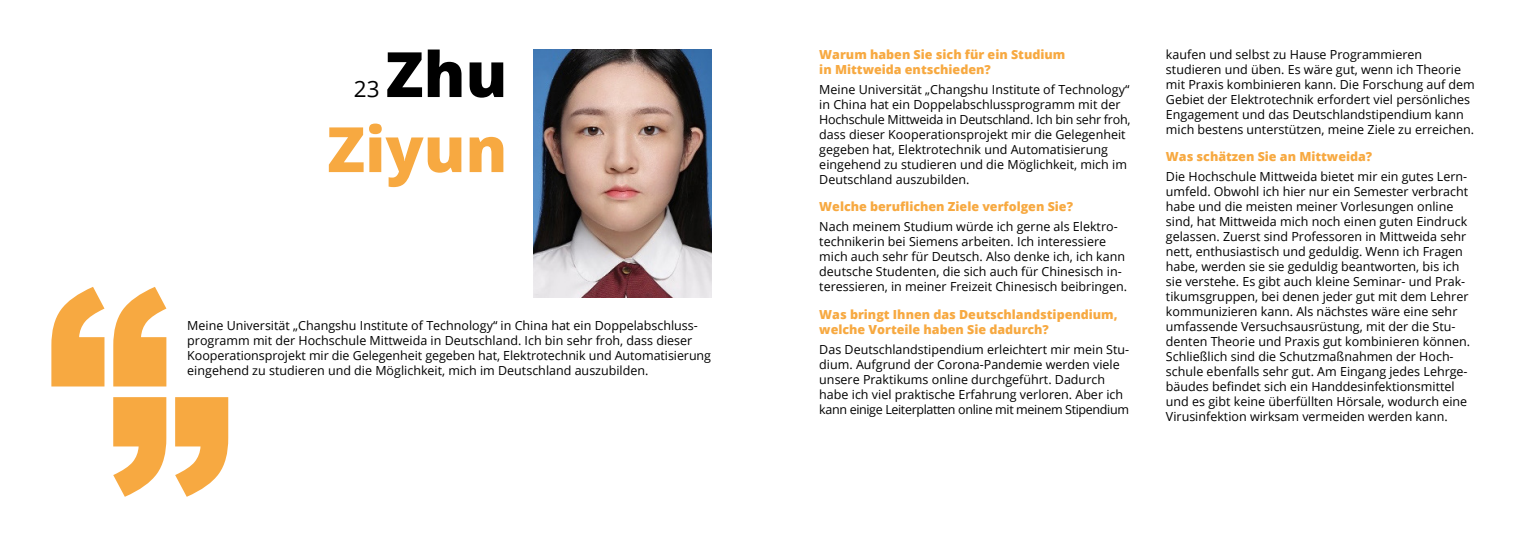
<style>
.page{position:relative;width:1531px;height:546px;background:#fff}
.page>*{position:absolute;margin:0;border:0;box-sizing:border-box;transform-origin:0 0}
.t1{font:800 62.5px "Open Sans";color:#f7a941}
.t2{font:800 62.5px "Open Sans";color:#000}
.t3{font:22.5px "Open Sans";color:#000}
.t4{font:12.5px/15px "Open Sans";color:#000}
.t5{font:800 12.5px "Open Sans";color:#f7a941}
.t6{font:12.5px "Open Sans";letter-spacing:-.02em;color:#000}
.t7{font:12.5px "Open Sans";letter-spacing:-.03em;color:#000}
</style>
<div class="page">
<svg style="left:51px;top:287px;width:115px;height:99px"></svg>
<svg style="left:113px;top:397px;width:115px;height:100px"></svg>
<img style="left:534px;top:49px;width:177px;height:248px">
<p class="t2" style="left:385px;top:27px;width:123px">Zhu</p>
<p class="t1" style="left:327px;top:102px;width:182px">Ziyun</p>
<p class="t3" style="left:354px;top:73px;width:27px">23</p>
<p class="t4" style="left:187px;top:318px;width:525px">Meine Universität „Changshu Institute of Technology“ in China hat ein Doppelabschluss&shy;programm mit der Hochschule Mittweida in Deutschland. Ich bin sehr froh, dass dieser<br>Kooperationsprojekt mir die Gelegenheit gegeben hat, Elektrotechnik und Automatisierung</p>
<p class="t4" style="left:187px;top:363px;width:463px">eingehend zu studieren und die Möglichkeit, mich im Deutschland auszubilden.</p>
<p class="t5" style="left:819px;top:45px;width:248px">Warum haben Sie sich für ein Studium</p>
<p class="t5" style="left:819px;top:60px;width:173px">in Mittweida entschieden?</p>
<p class="t4" style="left:819px;top:81px;width:312px">Meine Universität „Changshu Institute of Technology“ in China hat ein Doppelabschlussprogramm mit der</p>
<p class="t6" style="left:819px;top:111px;width:313px">Hochschule Mittweida in Deutschland. Ich bin sehr froh,</p>
<p class="t4" style="left:819px;top:126px;width:309px">dass dieser Kooperationsprojekt mir die Gelegenheit gegeben hat, Elektrotechnik und Automatisierung eingehend zu studieren und die Möglichkeit, mich im Deutschland auszubilden.</p>
<p class="t5" style="left:819px;top:197px;width:255px">Welche beruflichen Ziele verfolgen Sie?</p>
<p class="t4" style="left:819px;top:219px;width:309px">Nach meinem Studium würde ich gerne als Elektro&shy;technikerin bei Siemens arbeiten. Ich interessiere mich auch sehr für Deutsch. Also denke ich, ich kann deutsche Studenten, die sich auch für Chinesisch in&shy;teressieren, in meiner Freizeit Chinesisch beibringen.</p>
<p class="t5" style="left:819px;top:305px;width:300px">Was bringt Ihnen das Deutschlandstipendium,</p>
<p class="t5" style="left:819px;top:320px;width:231px">welche Vorteile haben Sie dadurch?</p>
<p class="t4" style="left:819px;top:341px;width:311px">Das Deutschlandstipendium erleichtert mir mein Stu&shy;dium. Aufgrund der Corona-Pandemie werden viele unsere Praktikums online durchgeführt. Dadurch habe ich viel praktische Erfahrung verloren. Aber ich</p>
<p class="t7" style="left:819px;top:401px;width:311px">kann einige Leiterplatten online mit meinem Stipendium</p>
<p class="t4" style="left:1166px;top:46px;width:258px">kaufen und selbst zu Hause Programmieren</p>
<p class="t4" style="left:1166px;top:61px;width:310px">studieren und üben. Es wäre gut, wenn ich Theorie mit Praxis kombinieren kann. Die Forschung auf dem<br>Gebiet der Elektrotechnik erfordert viel persönliches</p>
<p class="t4" style="left:1166px;top:106px;width:310px">Engagement und das Deutschlandstipendium kann mich bestens unterstützen, meine Ziele zu erreichen.</p>
<p class="t5" style="left:1166px;top:147px;width:208px">Was schätzen Sie an Mittweida?</p>
<p class="t4" style="left:1166px;top:169px;width:304px">Die Hochschule Mittweida bietet mir ein gutes Lern&shy;umfeld. Obwohl ich hier nur ein Semester verbracht habe und die meisten meiner Vorlesungen online sind, hat Mittweida mich noch einen guten Eindruck</p>
<p class="t4" style="left:1166px;top:229px;width:306px">gelassen. Zuerst sind Professoren in Mittweida sehr nett, enthusiastisch und geduldig. Wenn ich Fragen habe, werden sie sie geduldig beantworten, bis ich sie verstehe. Es gibt auch kleine Seminar- und Prak&shy;tikumsgruppen, bei denen jeder gut mit dem Lehrer kommunizieren kann. Als nächstes wäre eine sehr umfassende Versuchsausrüstung, mit der die Stu&shy;denten Theorie und Praxis gut kombinieren können.</p>
<p class="t4" style="left:1166px;top:349px;width:303px">Schließlich sind die Schutzmaßnahmen der Hoch&shy;schule ebenfalls sehr gut. Am Eingang jedes Lehrge&shy;bäudes befindet sich ein Handdesinfektionsmittel</p>
<p class="t4" style="left:1166px;top:394px;width:303px">und es gibt keine überfüllten Hörsale, wodurch eine<br>Virusinfektion wirksam vermeiden werden kann.</p>
</div>
